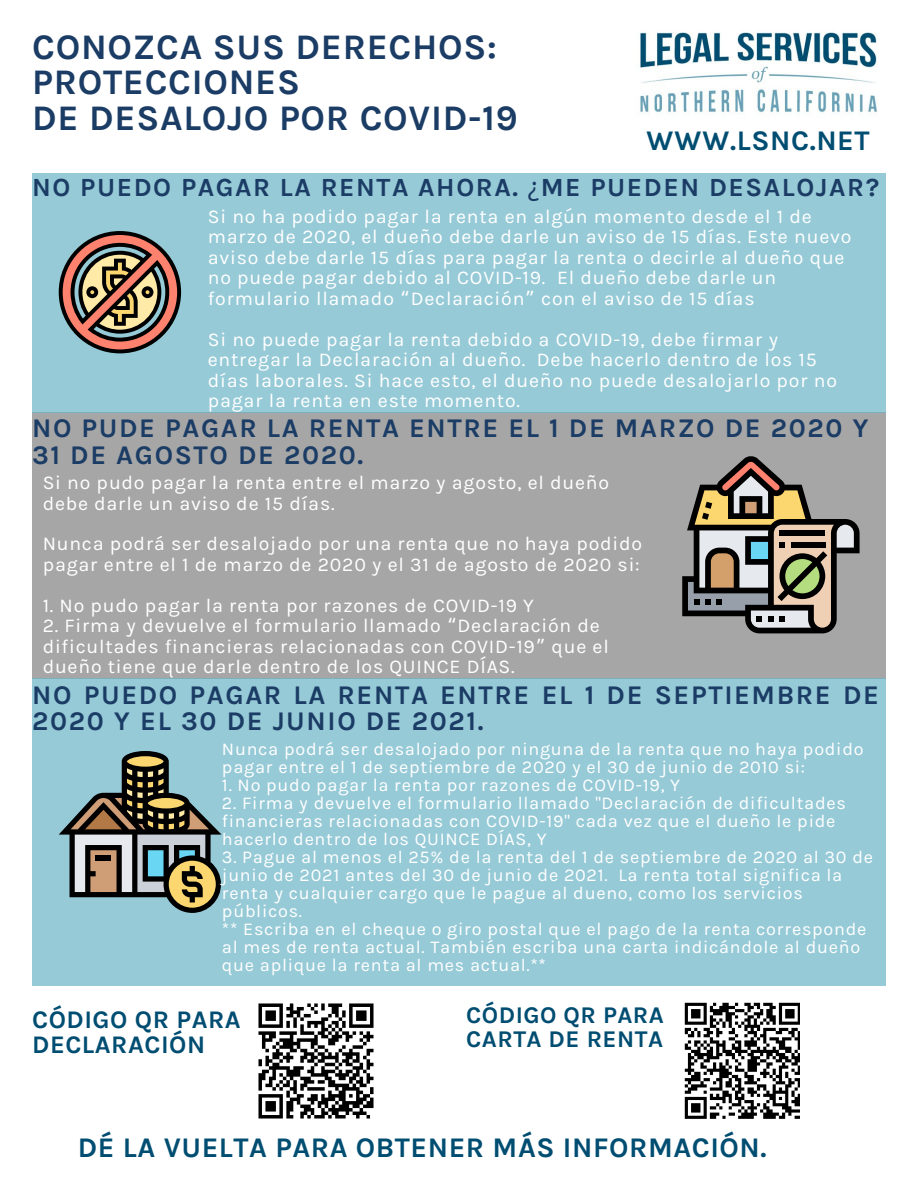
<style>
.page{position:relative;width:918px;height:1188px;background:#fff}
.page>*{position:absolute;margin:0;border:0;box-sizing:border-box;transform-origin:0 0}
.t1{font:700 36px/35.7px "Karla";letter-spacing:.02em;color:#1b3c65}
.t2{font:700 28.5px "Karla";letter-spacing:.02em;color:#004d72}
.t3{font:700 27px/26.1px "Karla";letter-spacing:.06em;color:#1b3c65}
.t4{font:700 26.25px "Karla";letter-spacing:.06em;color:#1b3c65}
.t5{font:700 25.35px/25.3px "Karla";letter-spacing:.02em;color:#004d72}
.t6{font:700 24px/24px "Karla";letter-spacing:.02em;color:#004d72}
.t7{font:19.5px/20.4px "Karla";letter-spacing:.04em;color:#fff}
.t8{font:18px/18px "Karla";letter-spacing:.04em;color:#fff}
.s1{font-family:"Noto Sans";font-weight:400}
.s2{font-family:"Noto Sans Gurmukhi"}
</style>
<div class="page">
<div style="left:32px;top:412px;width:854px;height:267px;background:#a6a6a6"></div>
<div style="left:32px;top:678px;width:854px;height:308px;background:#96cad7"></div>
<img style="left:640px;top:32px;width:238px;height:81px">
<svg style="left:682px;top:456px;width:178px;height:177px"></svg>
<div style="left:32px;top:173px;width:854px;height:239px;background:#96cad7"></div>
<svg style="left:59px;top:231px;width:122px;height:122px"></svg>
<img style="left:258px;top:1003px;width:116px;height:116px">
<svg style="left:59px;top:751px;width:163px;height:162px"></svg>
<img style="left:684px;top:1002px;width:115px;height:117px">
<p class="t1" style="left:32px;top:29px;width:466px">CONOZCA SUS DERECHOS:<br>PROTECCIONES</p>
<p class="t1" style="left:32px;top:100px;width:487px">DE DESALOJO POR COVID-19</p>
<p class="t2" style="left:646px;top:124px;width:225px">WWW.LSNC.NET</p>
<p class="t4" style="left:32px;top:172px;width:849px">NO PUEDO PAGAR LA RENTA AHORA. <span class="s1">¿</span>ME PUEDEN DESALOJAR?</p>
<p class="t7" style="left:208px;top:206px;width:645px">Si no ha podido pagar la renta en algún momento desde el 1 de marzo de 2020, el dueño debe darle un aviso de 15 días. Este nuevo aviso debe darle 15 días para pagar la renta o decirle al dueño que no puede pagar debido al COVID-19. El dueño debe darle un formulario llamado <span class="s2">“</span>Declaración<span class="s2">”</span> con el aviso de 15 días</p>
<p class="t7" style="left:208px;top:329px;width:631px">Si no puede pagar la renta debido a COVID-19, debe firmar y entregar la Declaración al dueño. Debe hacerlo dentro de los 15 días laborales. Si hace esto, el dueño no puede desalojarlo por no pagar la renta en este momento.</p>
<p class="t3" style="left:32px;top:415px;width:838px">NO PUDE PAGAR LA RENTA ENTRE EL 1 DE MARZO DE 2020 Y<br>31 DE AGOSTO DE 2020.</p>
<p class="t7" style="left:43px;top:472px;width:568px">Si no pudo pagar la renta entre el marzo y agosto, el dueño debe darle un aviso de 15 días.</p>
<p class="t7" style="left:43px;top:534px;width:601px">Nunca podrá ser desalojado por una renta que no haya podido pagar entre el 1 de marzo de 2020 y el 31 de agosto de 2020 si:</p>
<p class="t7" style="left:43px;top:595px;width:493px">1. No pudo pagar la renta por razones de COVID-19 Y</p>
<p class="t7" style="left:43px;top:616px;width:568px">2. Firma y devuelve el formulario llamado <span class="s2">“</span>Declaración de dificultades financieras relacionadas con COVID-19<span class="s2">”</span> que el dueño tiene que darle dentro de los QUINCE DÍAS.</p>
<p class="t3" style="left:32px;top:682px;width:848px">NO PUEDO PAGAR LA RENTA ENTRE EL 1 DE SEPTIEMBRE DE<br>2020 Y EL 30 DE JUNIO DE 2021.</p>
<p class="t8" style="left:222px;top:741px;width:643px">Nunca podrá ser desalojado por ninguna de la renta que no haya podido pagar entre el 1 de septiembre de 2020 y el 30 de junio de 2010 si:</p>
<p class="t8" style="left:222px;top:777px;width:460px">1. No pudo pagar la renta por razones de COVID-19, Y</p>
<p class="t8" style="left:222px;top:795px;width:625px">2. Firma y devuelve el formulario llamado "Declaración de dificultades financieras relacionadas con COVID-19" cada vez que el dueño le pide hacerlo dentro de los QUINCE DÍAS, Y</p>
<p class="t8" style="left:222px;top:849px;width:653px">3. Pague al menos el 25% de la renta del 1 de septiembre de 2020 al 30 de junio de 2021 antes del 30 de junio de 2021. La renta total significa la renta y cualquier cargo que le pague al dueno, como los servicios públicos.</p>
<p class="t8" style="left:222px;top:921px;width:646px">** Escriba en el cheque o giro postal que el pago de la renta corresponde al mes de renta actual. También escriba una carta indicándole al dueño que aplique la renta al mes actual.**</p>
<p class="t5" style="left:32px;top:1007px;width:210px">CÓDIGO QR PARA<br>DECLARACIÓN</p>
<p class="t6" style="left:466px;top:1003px;width:199px">CÓDIGO QR PARA<br>CARTA DE RENTA</p>
<p class="t2" style="left:78px;top:1131px;width:690px">DÉ LA VUELTA PARA OBTENER MÁS INFORMACIÓN.</p>
</div>
